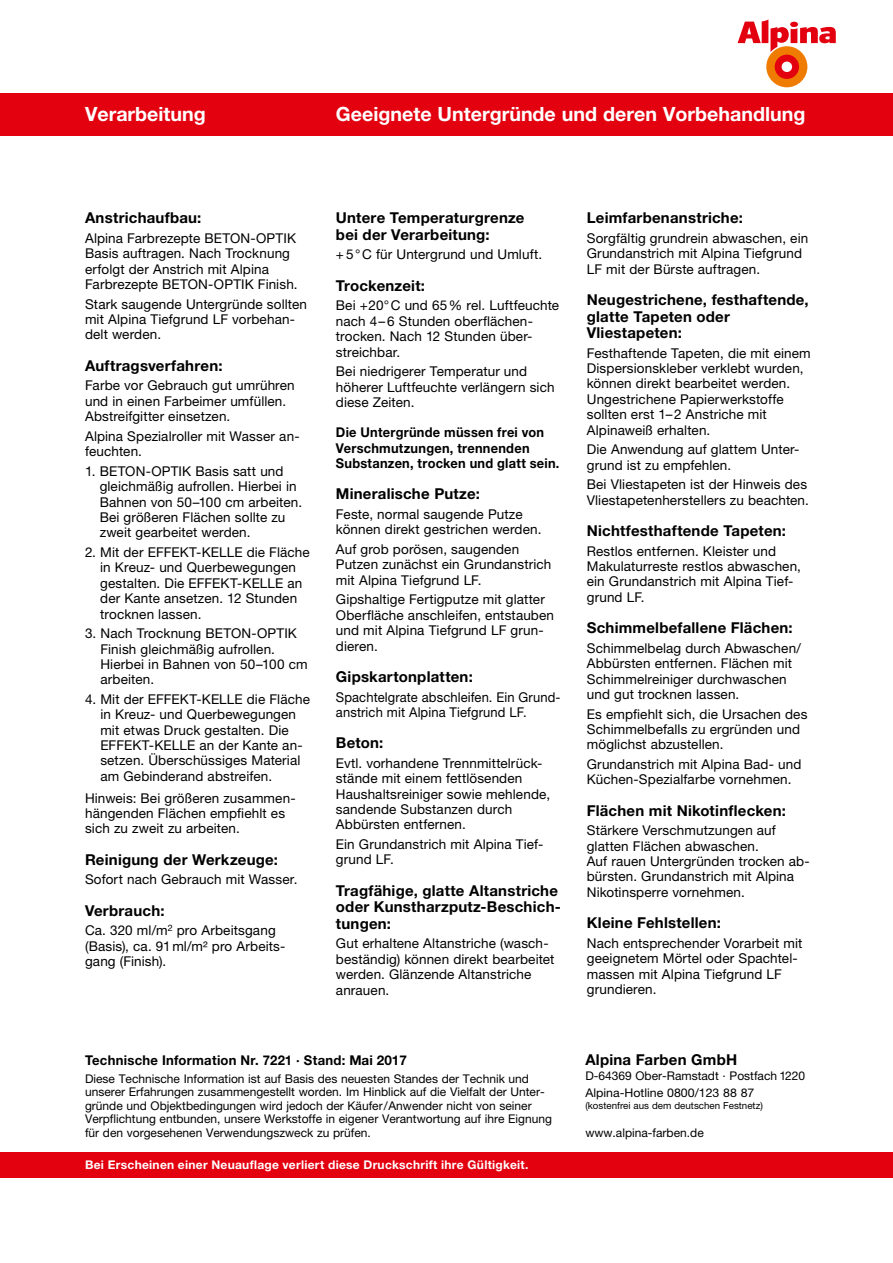
<style>
.page{position:relative;width:893px;height:1263px;background:#fff}
.page>*{position:absolute;margin:0;border:0;box-sizing:border-box;transform-origin:0 0}
.t1{font:700 19.65px "Helvetica Neue LT Std";color:#fff}
.t2{font:700 15px/16.5px "Helvetica Neue LT Std";letter-spacing:.015em;color:#000}
.t3{font:13.5px/15.5px "Helvetica Neue LT Std";letter-spacing:.01em;color:#000}
.t4{font:700 13.5px/15.5px "Helvetica Neue LT Std";letter-spacing:.02em;color:#000;scale:.95 1}
.t5{font:13.5px/15.5px "Helvetica Neue LT Std";letter-spacing:.01em;color:#000;scale:.96 1}
.t6{font:700 13.5px "Helvetica Neue LT Std";letter-spacing:.02em;color:#000}
.t7{font:12px/13.5px "Helvetica Neue LT Std";color:#000}
.t8{font:700 12px "Helvetica Neue LT Std";letter-spacing:.025em;color:#fff}
.t9{font:12px "Helvetica Neue LT";color:#000}
.t10{font:9.75px "Helvetica Neue LT";color:#000}
.s1{font-family:"Helvetica Neue LT"}
</style>
<div class="page">
<div style="left:0;top:94px;width:893px;height:42px;background:#e3000f"></div>
<div style="left:766px;top:46px;width:41px;height:41px;background:#ef7c00;border-radius:50%"></div>
<div style="left:775px;top:55px;width:24px;height:24px;background:#e3000f;border-radius:50%"></div>
<div style="left:782px;top:62px;width:10px;height:10px;background:#fff;border-radius:50%"></div>
<svg style="left:738px;top:19px;width:98px;height:33px"></svg>
<div style="left:0;top:1152px;width:893px;height:26px;background:#e3000f"></div>
<h1 class="t1" style="left:85px;top:102px;width:122px">Verarbeitung</h1>
<h1 class="t1" style="left:336px;top:102px;width:471px">Geeignete Untergründe und deren Vorbehandlung</h1>
<p class="t2" style="left:85px;top:209px;width:118px">Anstrichaufbau:</p>
<p class="t3" style="left:85px;top:230px;width:214px">Alpina Farbrezepte BETON-OPTIK Basis auftragen. Nach Trocknung erfolgt der Anstrich mit Alpina Farbrezepte BETON-OPTIK Finish.</p>
<p class="t3" style="left:85px;top:296px;width:223px">Stark saugende Untergründe sollten mit Alpina Tiefgrund LF vorbehan&shy;delt werden.</p>
<p class="t2" style="left:85px;top:357px;width:139px">Auftragsverfahren:</p>
<p class="t3" style="left:85px;top:378px;width:211px">Farbe vor Gebrauch gut umrühren und in einen Farbeimer umfüllen.<br>Abstreifgitter einsetzen.</p>
<p class="t3" style="left:85px;top:428px;width:216px">Alpina Spezialroller mit Wasser an&shy;feuchten.</p>
<p class="t3" style="left:100px;top:463px;width:204px;text-indent:-15px">1. BETON-OPTIK Basis satt und gleichmäßig aufrollen. Hierbei in<br>Bahnen von 50–100 cm arbeiten.<br>Bei größeren Flächen sollte zu zweit gearbeitet werden.</p>
<p class="t3" style="left:100px;top:544px;width:211px;text-indent:-15px">2. Mit der EFFEKT-KELLE die Fläche in Kreuz- und Querbewegungen gestalten. Die EFFEKT-KELLE an der Kante ansetzen. 12 Stunden trocknen lassen.</p>
<p class="t3" style="left:100px;top:625px;width:209px;text-indent:-15px">3. Nach Trocknung BETON-OPTIK<br>Finish gleichmäßig aufrollen.<br>Hierbei in Bahnen von 50–100 cm arbeiten.</p>
<p class="t3" style="left:100px;top:691px;width:211px;text-indent:-15px">4. Mit der EFFEKT-KELLE die Fläche in Kreuz- und Querbewegungen mit etwas Druck gestalten. Die<br>EFFEKT-KELLE an der Kante an&shy;setzen. Überschüssiges Material am Gebinderand abstreifen.</p>
<p class="t3" style="left:85px;top:790px;width:212px">Hinweis: Bei größeren zusammen&shy;hängenden Flächen empfiehlt es sich zu zweit zu arbeiten.</p>
<p class="t2" style="left:85px;top:851px;width:194px">Reinigung der Werkzeuge:</p>
<p class="t3" style="left:85px;top:872px;width:214px">Sofort nach Gebrauch mit Wasser.</p>
<p class="t2" style="left:85px;top:902px;width:81px">Verbrauch:</p>
<p class="t3" style="left:85px;top:923px;width:201px">Ca. 320 ml/m<sup>2</sup> pro Arbeitsgang (Basis), ca. 91ml/m² pro Arbeits&shy;gang (Finish).</p>
<p class="t2" style="left:336px;top:209px;width:190px">Untere Temperaturgrenze bei der Verarbeitung:</p>
<p class="t3" style="left:336px;top:247px;width:208px">+ 5°C für Untergrund und Umluft.</p>
<p class="t2" style="left:336px;top:277px;width:91px">Trockenzeit:</p>
<p class="t3" style="left:336px;top:298px;width:225px">Bei +20°C und 65% rel. Luftfeuchte nach 4– 6 Stunden oberflächen&shy;trocken. Nach 12 Stunden über&shy;streichbar.</p>
<p class="t3" style="left:336px;top:363px;width:220px">Bei niedrigerer Temperatur und höherer Luftfeuchte verlängern sich diese Zeiten.</p>
<p class="t4" style="left:336px;top:424px;width:237px">Die Untergründe müssen frei von<br>Verschmutzungen, trennenden<br>Substanzen, trocken und glatt sein.</p>
<p class="t2" style="left:336px;top:485px;width:145px">Mineralische Putze:</p>
<p class="t3" style="left:336px;top:506px;width:207px">Feste, normal saugende Putze können direkt gestrichen werden.</p>
<p class="t3" style="left:336px;top:541px;width:217px">Auf grob porösen, saugenden<br>Putzen zunächst ein Grundanstrich mit Alpina Tiefgrund LF.</p>
<p class="t3" style="left:336px;top:592px;width:220px">Gipshaltige Fertigputze mit glatter<br>Oberfläche anschleifen, entstauben und mit Alpina Tiefgrund LF grun&shy;dieren.</p>
<p class="t2" style="left:336px;top:668px;width:138px">Gipskartonplatten:</p>
<p class="t5" style="left:336px;top:689px;width:233px">Spachtelgrate abschleifen. Ein Grund-- anstrich mit Alpina Tiefgrund LF.</p>
<p class="t2" style="left:336px;top:734px;width:49px">Beton:</p>
<p class="t3" style="left:336px;top:755px;width:216px">Evtl. vorhandene Trennmittelrück&shy;stände mit einem fettlösenden<br>Haushaltsreiniger sowie mehlende, sandende Substanzen durch<br>Abbürsten entfernen.</p>
<p class="t3" style="left:336px;top:836px;width:208px">Ein Grundanstrich mit Alpina Tief&shy;grund LF.</p>
<p class="t2" style="left:336px;top:882px;width:225px;text-align:justify">Tragfähige, glatte Altanstriche oder Kunstharzputz-Beschich&shy;tungen:</p>
<p class="t3" style="left:336px;top:936px;width:220px">Gut erhaltene Altanstriche (wasch&shy;beständig) können direkt bearbeitet werden. Glänzende Altanstriche anrauen.</p>
<p class="t6" style="left:85px;top:1052px;width:323px">Technische Information Nr. 7221 · Stand: <span class="s1">Mai 2017</span></p>
<p class="t7" style="left:85px;top:1072px;width:468px">Diese Technische Information ist auf Basis des neuesten Standes der Technik und unserer Erfahrungen zusammengestellt worden. Im Hinblick auf die Vielfalt der Unter&shy;gründe und Objektbedingungen wird jedoch der Käufer/Anwender nicht von seiner Verpflichtung entbunden, unsere Werkstoffe in eigener Verantwortung auf ihre Eignung für den vorgesehenen Verwendungszweck zu prüfen.</p>
<p class="t8" style="left:85px;top:1158px;width:445px">Bei Erscheinen einer Neuauflage verliert diese Druckschrift ihre Gültigkeit.</p>
<p class="t2" style="left:587px;top:209px;width:158px">Leimfarbenanstriche:</p>
<p class="t3" style="left:587px;top:230px;width:223px">Sorgfältig grundrein abwaschen, ein<br>Grundanstrich mit Alpina Tiefgrund<br>LF mit der Bürste auftragen.</p>
<p class="t2" style="left:587px;top:291px;width:223px">Neugestrichene, festhaftende, glatte Tapeten oder<br>Vliestapeten:</p>
<p class="t3" style="left:587px;top:345px;width:225px">Festhaftende Tapeten, die mit einem<br>Dispersionskleber verklebt wurden, können direkt bearbeitet werden.<br>Ungestrichene Papierwerkstoffe sollten erst 1–2 Anstriche mit<br>Alpinaweiß erhalten.</p>
<p class="t3" style="left:587px;top:441px;width:213px">Die Anwendung auf glattem Unter&shy;grund ist zu empfehlen.</p>
<p class="t3" style="left:587px;top:477px;width:224px">Bei Vliestapeten ist der Hinweis des<br>Vliestapetenherstellers zu beachten.</p>
<p class="t2" style="left:587px;top:522px;width:201px">Nichtfesthaftende Tapeten:</p>
<p class="t3" style="left:587px;top:543px;width:216px">Restlos entfernen. Kleister und<br>Makulaturreste restlos abwaschen, ein Grundanstrich mit Alpina Tief&shy;grund LF.</p>
<p class="t2" style="left:587px;top:619px;width:207px">Schimmelbefallene Flächen:</p>
<p class="t3" style="left:587px;top:640px;width:216px">Schimmelbelag durch Abwaschen/<br>Abbürsten entfernen. Flächen mit<br>Schimmelreiniger durchwaschen und gut trocknen lassen.</p>
<p class="t3" style="left:587px;top:706px;width:222px">Es empfiehlt sich, die Ursachen des<br>Schimmelbefalls zu ergründen und möglichst abzustellen.</p>
<p class="t3" style="left:587px;top:756px;width:216px">Grundanstrich mit Alpina Bad- und<br>Küchen-Spezialfarbe vornehmen.</p>
<p class="t2" style="left:587px;top:802px;width:201px">Flächen mit Nikotinflecken:</p>
<p class="t3" style="left:587px;top:823px;width:225px">Stärkere Verschmutzungen auf glatten Flächen abwaschen.<br>Auf rauen Untergründen trocken ab&shy;bürsten. Grundanstrich mit Alpina<br>Nikotinsperre vornehmen.</p>
<p class="t2" style="left:587px;top:914px;width:136px">Kleine Fehlstellen:</p>
<p class="t3" style="left:587px;top:935px;width:217px">Nach entsprechender Vorarbeit mit geeignetem Mörtel oder Spachtel&shy;massen mit Alpina Tiefgrund LF grundieren.</p>
<p class="t2" style="left:585px;top:1051px;width:153px">Alpina Farben GmbH</p>
<p class="t7" style="left:585px;top:1069px;width:221px">D-64369 Ober-Ramstadt · Postfach 1220</p>
<p class="t9" style="left:585px;top:1086px;width:171px">Alpina-Hotline 0800/123 88 87</p>
<p class="t10" style="left:585px;top:1100px;width:179px">(kostenfrei aus dem deutschen Festnetz)</p>
<p class="t9" style="left:585px;top:1125px;width:120px">www.alpina-farben.de</p>
</div>
